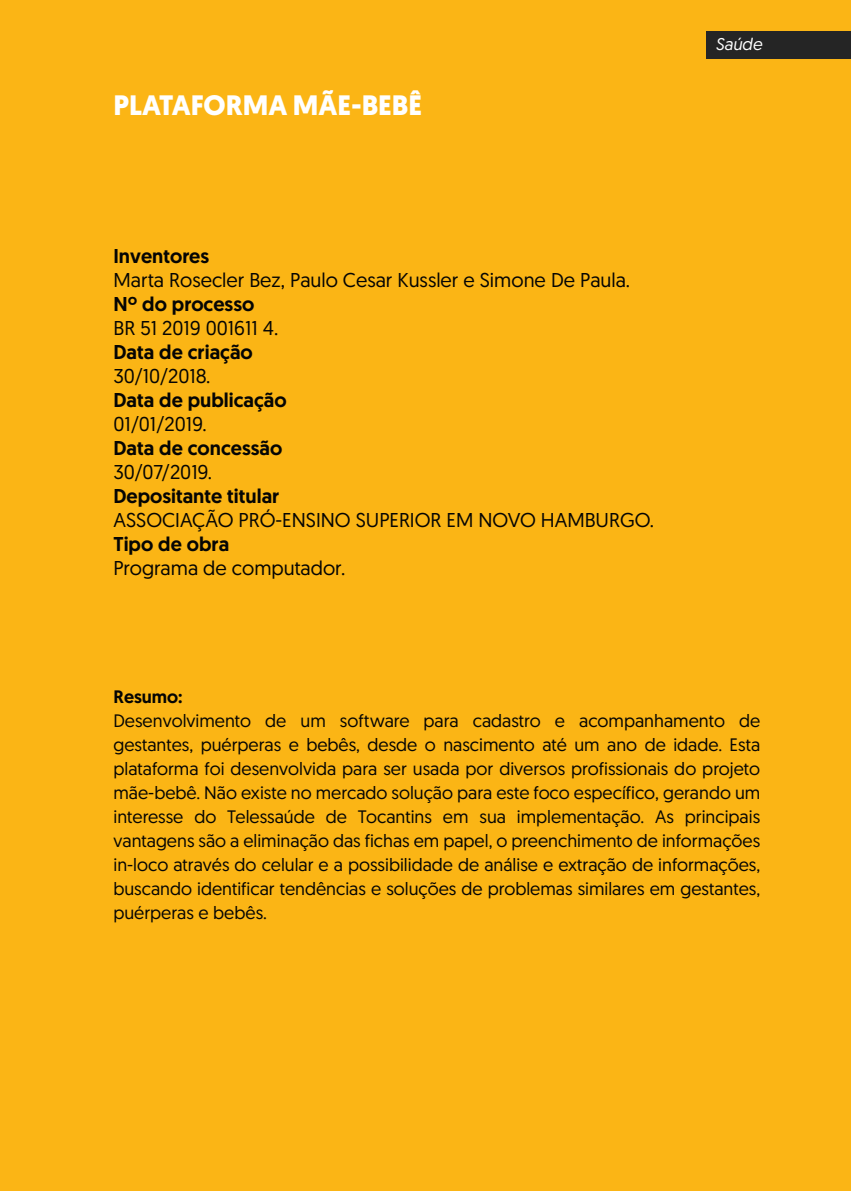
<style>
.page{position:relative;width:851px;height:1191px;background:#fff}
.page>*{position:absolute;margin:0;border:0;box-sizing:border-box;transform-origin:0 0}
.t1{font:700 28px "Geomanist";color:#fff}
.t2{font:20px "Geomanist";color:#050504}
.t3{font:500 20px "Geomanist";color:#050504}
.t4{font:18px/24px "Geomanist";color:#050504;text-align:justify}
.t5{font:500 18px "Geomanist";color:#050504}
.t6{font:italic 17px "Geomanist";color:#fff}
</style>
<div class="page">
<div style="left:0;top:0;width:850px;height:1191px;background:#fbb515"></div>
<div style="left:706px;top:32px;width:144px;height:27px;background:#252525"></div>
<h1 class="t1" style="left:113px;top:86px;width:310px">PLATAFORMA MÃE-BEBÊ</h1>
<p class="t3" style="left:113px;top:243px;width:97px">Inventores</p>
<p class="t2" style="left:113px;top:267px;width:518px">Marta Rosecler Bez, Paulo Cesar Kussler e Simone De Paula.</p>
<p class="t3" style="left:113px;top:291px;width:142px">Nº do processo</p>
<p class="t2" style="left:113px;top:315px;width:166px">BR 51 2019 001611 4.</p>
<p class="t3" style="left:113px;top:339px;width:141px">Data de criação</p>
<p class="t2" style="left:113px;top:363px;width:98px">30/10/2018.</p>
<p class="t3" style="left:113px;top:387px;width:175px">Data de publicação</p>
<p class="t2" style="left:113px;top:411px;width:95px">01/01/2019.</p>
<p class="t3" style="left:113px;top:435px;width:170px">Data de concessão</p>
<p class="t2" style="left:113px;top:459px;width:100px">30/07/2019.</p>
<p class="t3" style="left:113px;top:483px;width:167px">Depositante titular</p>
<p class="t2" style="left:113px;top:507px;width:542px">ASSOCIAÇÃO PRÓ-ENSINO SUPERIOR EM NOVO HAMBURGO.</p>
<p class="t3" style="left:113px;top:531px;width:117px">Tipo de obra</p>
<p class="t2" style="left:113px;top:555px;width:233px">Programa de computador.</p>
<p class="t6" style="left:715px;top:33px;width:48px">Saúde</p>
<p class="t5" style="left:113px;top:684px;width:71px">Resumo:</p>
<p class="t4" style="left:113px;top:707px;width:648px">Desenvolvimento de um software para cadastro e acompanhamento de gestantes, puérperas e bebês, desde o nascimento até um ano de idade. Esta plataforma foi desenvolvida para ser usada por diversos profissionais do projeto mãe-bebê. Não existe no mercado solução para este foco específico, gerando um interesse do Telessaúde de Tocantins em sua implementação. As principais vantagens são a eliminação das fichas em papel, o preenchimento de informações in-loco através do celular e a possibilidade de análise e extração de informações, buscando identificar tendências e soluções de problemas similares em gestantes, puérperas e bebês.</p>
</div>
